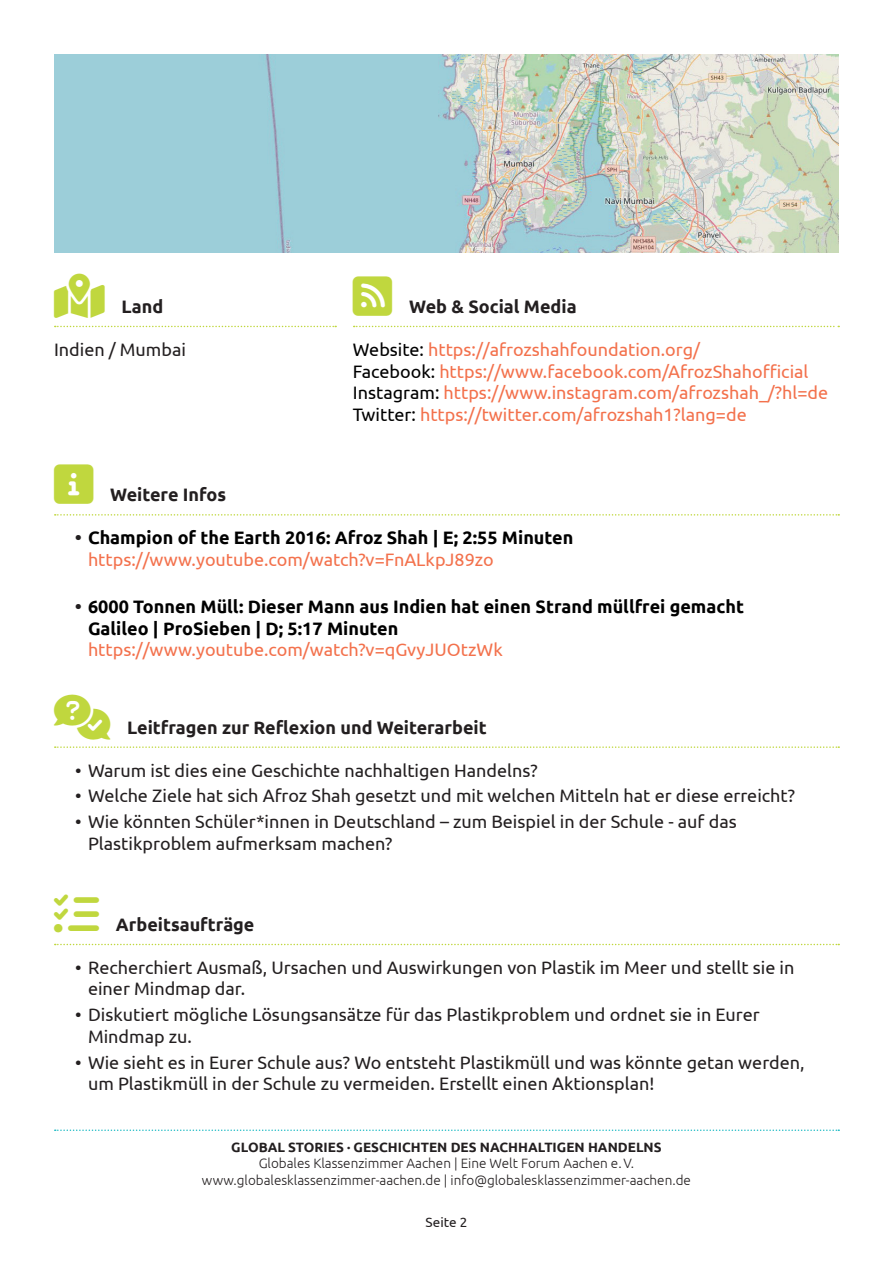
<style>
.page{position:relative;width:893px;height:1263px;background:#fff}
.page>*{position:absolute;margin:0;border:0;box-sizing:border-box;transform-origin:0 0}
.t1{font:18px/21.6px "Ubuntu";color:#231f20}
.t2{font:18px/21.6px "Ubuntu";color:#f3714c}
.t3{font:700 18px/21.6px "Ubuntu";color:#000}
.t4{font:700 18px "Ubuntu";color:#231f20}
.t5{font:300 13.5px/16.2px "Ubuntu";color:#231f20;text-align:center}
.t6{font:700 13.5px "Ubuntu";color:#231f20}
.t7{font:13.5px "Ubuntu";color:#231f20}
.s1{color:#000}
.s2{color:#231f20}
.s3{font-weight:400;color:#f3714c}
.s4{color:#c0d73e}
</style>
<div class="page">
<svg style="left:55px;top:1129px;width:784px;height:2px"></svg>
<svg style="left:55px;top:514px;width:784px;height:2px"></svg>
<img style="left:54px;top:54px;width:785px;height:198px">
<svg style="left:55px;top:326px;width:281px;height:1px"></svg>
<svg style="left:55px;top:746px;width:784px;height:2px"></svg>
<svg style="left:55px;top:944px;width:784px;height:1px"></svg>
<svg style="left:354px;top:326px;width:485px;height:1px"></svg>
<p class="t4" style="left:122px;top:296px;width:43px">Land</p>
<p class="t1" style="left:54px;top:338px;width:134px">Indien / Mumbai</p>
<p class="t4" style="left:409px;top:296px;width:169px">Web &amp; Social Media</p>
<p class="t2" style="left:353px;top:338px;width:477px"><span class="s1">Website:</span> https://afrozshahfoundation.org/<br><span class="s1">Facebook:</span> https://www.facebook.com/AfrozShahofficial <span class="s1">Instagram:</span> https://www.instagram.com/afrozshah_/?hl=de <span class="s1">Twitter:</span> https://twitter.com/afrozshah1?lang=de</p>
<p class="t4" style="left:110px;top:484px;width:117px">Weitere Infos</p>
<p class="t3" style="left:88px;top:527px;width:487px;text-indent:-13px"><span class="s2">•</span> Champion of the Earth 2016: Afroz Shah | E; 2:55 Minuten <span class="s3">https://www.youtube.com/watch?v=FnALkpJ89zo</span></p>
<p class="t3" style="left:88px;top:595px;width:657px;text-indent:-13px"><span class="s2">•</span> 6000 Tonnen Müll: Dieser Mann aus Indien hat einen Strand müllfrei gemacht<br>Galileo | ProSieben | D; 5:17 Minuten</p>
<p class="t2" style="left:88px;top:638px;width:416px">https://www.youtube.com/watch?v=qGvyJUOtzWk</p>
<p class="t4" style="left:54px;top:716px;width:434px"><span class="s4">★</span> Leitfragen zur Reflexion und Weiterarbeit</p>
<p class="t1" style="left:75px;top:759px;width:464px">• Warum ist dies eine Geschichte nachhaltigen Handelns?</p>
<p class="t1" style="left:75px;top:785px;width:721px">• Welche Ziele hat sich Afroz Shah gesetzt und mit welchen Mitteln hat er diese erreicht?</p>
<p class="t1" style="left:88px;top:810px;width:650px;text-indent:-13px">• Wie könnten Schüler*innen in Deutschland – zum Beispiel in der Schule - auf das<br>Plastikproblem aufmerksam machen?</p>
<p class="t4" style="left:54px;top:914px;width:202px"><span class="s4">★</span> Arbeitsaufträge</p>
<p class="t1" style="left:88px;top:956px;width:708px;text-indent:-13px">• Recherchiert Ausmaß, Ursachen und Auswirkungen von Plastik im Meer und stellt sie in einer Mindmap dar.</p>
<p class="t1" style="left:88px;top:1003px;width:673px;text-indent:-13px">• Diskutiert mögliche Lösungsansätze für das Plastikproblem und ordnet sie in Eurer<br>Mindmap zu.</p>
<p class="t1" style="left:88px;top:1051px;width:718px;text-indent:-13px">• Wie sieht es in Eurer Schule aus? Wo entsteht Plastikmüll und was könnte getan werden, um Plastikmüll in der Schule zu vermeiden. Erstellt einen Aktionsplan!</p>
<p class="t6" style="left:231px;top:1139px;width:432px">GLOBAL STORIES · GESCHICHTEN DES NACHHALTIGEN HANDELNS</p>
<p class="t5" style="left:202px;top:1155px;width:490px">Globales Klassenzimmer Aachen | Eine Welt Forum Aachen e.V. www.globalesklassenzimmer-aachen.de | info@globalesklassenzimmer-aachen.de</p>
<p class="t7" style="left:426px;top:1214px;width:43px">Seite 2</p>
</div>
